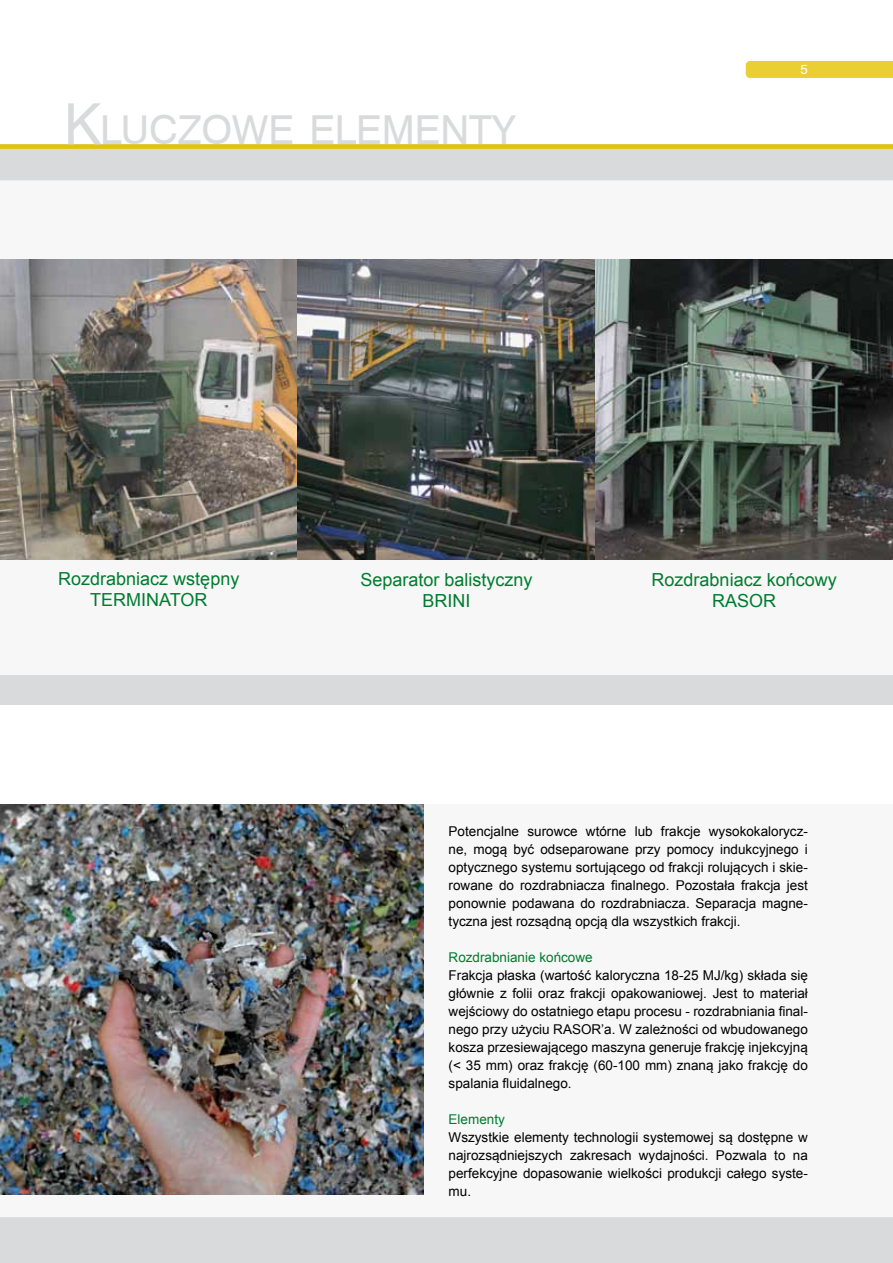
<style>
.page{position:relative;width:893px;height:1263px;background:#fff}
.page>*{position:absolute;margin:0;border:0;box-sizing:border-box;transform-origin:0 0}
.t1{font:39.9px "Swiss 721 BT";color:#d9dadb}
.t2{font:18px/21.6px "Arial";color:#007c30;text-align:center}
.t3{font:13.5px/18px "Arial";color:#000;text-align:justify}
.t4{font:13.5px "Arial";color:#007c30}
.t5{font:13.5px "Swiss 721 BT";color:#fff}
.s1{font-size:57px}
</style>
<div class="page">
<div style="left:746px;top:61px;width:147px;height:17px;background:#e9cf33"></div>
<div style="left:0;top:145px;width:893px;height:560px;background:#d9dadb"></div>
<div style="left:0;top:180px;width:893px;height:495px;background:#f7f7f7"></div>
<div style="left:0;top:804px;width:893px;height:459px;background:#d9dadb"></div>
<div style="left:0;top:804px;width:893px;height:413px;background:#f7f7f7"></div>
<img style="left:0;top:804px;width:423px;height:390px">
<div style="left:0;top:144px;width:893px;height:5px;background:#e4c400"></div>
<img style="left:0;top:260px;width:893px;height:300px">
<h1 class="t1" style="left:64px;top:106px;width:454px"><span class="s1">K</span>LUCZOWE ELEMENTY</h1>
<p class="t5" style="left:800px;top:61px;width:9px">5</p>
<h2 class="t2" style="left:58px;top:568px;width:183px">Rozdrabniacz wstępny<br>TERMINATOR</h2>
<h2 class="t2" style="left:360px;top:569px;width:174px">Separator balistyczny<br>BRINI</h2>
<h2 class="t2" style="left:652px;top:569px;width:187px">Rozdrabniacz końcowy<br>RASOR</h2>
<p class="t3" style="left:449px;top:822px;width:361px">Potencjalne surowce wtórne lub frakcje wysokokalorycz&shy;ne, mogą być odseparowane przy pomocy indukcyjnego i optycznego systemu sortującego od frakcji rolujących i skie&shy;rowane do rozdrabniacza finalnego. Pozostała frakcja jest ponownie podawana do rozdrabniacza. Separacja magne&shy;tyczna jest rozsądną opcją dla wszystkich frakcji.</p>
<p class="t4" style="left:449px;top:948px;width:146px">Rozdrabnianie końcowe</p>
<p class="t3" style="left:449px;top:966px;width:361px">Frakcja płaska (wartość kaloryczna 18-25 MJ/kg) składa się głównie z folii oraz frakcji opakowaniowej. Jest to materiał wejściowy do ostatniego etapu procesu - rozdrabniania final&shy;nego przy użyciu RASOR’a. W zależności od wbudowanego kosza przesiewającego maszyna generuje frakcję injekcyjną (&lt; 35 mm) oraz frakcję (60-100 mm) znaną jako frakcję do spalania fluidalnego.</p>
<p class="t4" style="left:449px;top:1110px;width:58px">Elementy</p>
<p class="t3" style="left:449px;top:1128px;width:361px">Wszystkie elementy technologii systemowej są dostępne w najrozsądniejszych zakresach wydajności. Pozwala to na perfekcyjne dopasowanie wielkości produkcji całego syste&shy;mu.</p>
</div>
